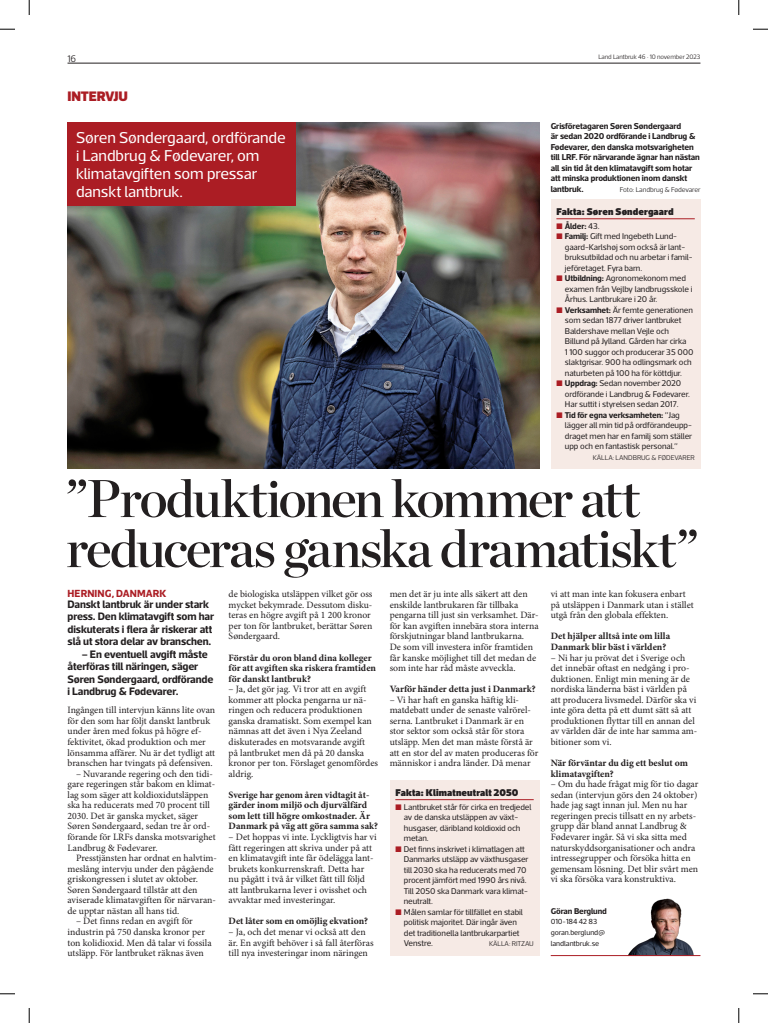
<style>
.page{position:relative;width:768px;height:1023px;background:#fff}
.page>*{position:absolute;margin:0;border:0;box-sizing:border-box;transform-origin:0 0}
.Rubrik_serif{font:53px/50px "Chronicle Display Semi";letter-spacing:-.04em;color:#231f20}
.Stor_ingress_vit{font:16px/18px "Acto";letter-spacing:-.01em;color:#fff}
.Vinjett{font:900 14px "Acto";letter-spacing:-.015em;color:#ab1d24}
.Ingress{font:700 11px/12.5px "Acto";letter-spacing:-.01em;color:#231f20}
.Ingress_indrag{font:700 11px/12.5px "Acto";letter-spacing:-.01em;color:#231f20}
.Ort{font:700 10.5px "Acto";letter-spacing:.01em;color:#ab1d24}
.Fakta_rubrik_linje{font:900 10px "Acto";letter-spacing:.01em;color:#231f20}
.Bröd_ojämn_ui{font:9.7px/10.5px "Minion Pro";color:#231f20}
.Bröd_ojämn{font:9.7px/10.5px "Minion Pro";color:#231f20}
.Fråga{font:700 9.7px/10.5px "Minion Pro";color:#231f20}
.t1{font:300 9.7px "Acto";color:#231f20}
.Bildtext{font:700 8.7px/10.5px "Acto";letter-spacing:-.01em;color:#231f20}
.t2{font:8.5px/10.5px "Acto";letter-spacing:-.01em;color:#231f20}
.Byline_namn{font:700 8.5px "Acto";letter-spacing:-.01em;color:#231f20}
.Byline_kontakt{font:7.5px/10.5px "Acto";letter-spacing:-.01em;color:#231f20}
.Byline_namn-2{font:7.5px "Acto";letter-spacing:-.005em;color:#231f20}
.Foto{font:300 7px "Acto";letter-spacing:-.01em;color:#231f20}
.Bildtext-2{font:300 7px "Acto";letter-spacing:-.01em;color:#231f20}
.t3{font:300 6.5px "Acto";letter-spacing:-.01em;color:#231f20}
.s1{color:#ab1d24}
.s2{font-weight:400}
.s3{font-weight:700}
</style>
<div class="page">
<hr style="left:67px;top:63px;width:633px;height:1px;background:#231f20">
<div style="left:550px;top:199px;width:150px;height:270px;background:#f6eae5"></div>
<hr style="left:556px;top:218px;width:138px;height:1px;background:#ab1d24">
<img style="left:67px;top:122px;width:472px;height:347px">
<div style="left:389px;top:780px;width:150px;height:175px;background:#f6eae5"></div>
<hr style="left:395px;top:798px;width:138px;height:1px;background:#ab1d24">
<div style="left:67px;top:122px;width:229px;height:83px;background:#ab1d24"></div>
<img style="left:628px;top:898px;width:64px;height:56px">
<hr style="left:550px;top:954px;width:150px;height:1px;background:#ab1d24">
<svg style="left:0;top:29px;width:15px;height:1px"></svg>
<svg style="left:753px;top:29px;width:14px;height:1px"></svg>
<svg style="left:0;top:993px;width:15px;height:1px"></svg>
<svg style="left:753px;top:993px;width:14px;height:1px"></svg>
<svg style="left:29px;top:0;width:1px;height:15px"></svg>
<svg style="left:29px;top:1008px;width:1px;height:14px"></svg>
<svg style="left:738px;top:0;width:1px;height:15px"></svg>
<svg style="left:738px;top:1008px;width:1px;height:14px"></svg>
<p class="t1" style="left:67px;top:53px;width:10px">16</p>
<p class="t3" style="left:598px;top:53px;width:103px">Land Lantbruk 46 · 10 november 2023</p>
<p class="Vinjett" style="left:67px;top:88px;width:62px">INTERVJU</p>
<p class="Stor_ingress_vit" style="left:76px;top:128px;width:211px">Søren Søndergaard, ordförande i Landbrug &amp; Fødevarer, om klimatavgiften som pressar danskt lantbruk.</p>
<p class="Bildtext" style="left:550px;top:120px;width:151px">Grisföretagaren Søren Søndergaard<br>är sedan 2020 ordförande i Landbrug &amp; Fødevarer, den danska motsvarigheten till LRF. För närvarande ägnar han nästan all sin tid åt den klimatavgift som hotar att minska produktionen inom danskt lantbruk.</p>
<p class="Bildtext-2" style="left:619px;top:185px;width:82px">Foto: Landbrug &amp; Fødevarer</p>
<p class="Fakta_rubrik_linje" style="left:556px;top:206px;width:119px">Fakta: Søren Søndergaard</p>
<p class="Byline_namn" style="left:556px;top:221px;width:45px"><span class="s1">■</span> Ålder: <span class="s2">43.</span></p>
<p class="t2" style="left:564px;top:231px;width:129px;text-indent:-9px"><span class="s1">■</span> <span class="s3">Familj:</span> Gift med Ingebeth Lund&shy;gaard-Karlshøj som också är lant&shy;bruksutbildad och nu arbetar i famil&shy;jeföretaget. Fyra barn.</p>
<p class="t2" style="left:564px;top:273px;width:129px;text-indent:-9px"><span class="s1">■</span> <span class="s3">Utbildning:</span> Agronomekonom med examen från Vejlby landbrugsskole i<br>Århus. Lantbrukare i 20 år.</p>
<p class="t2" style="left:564px;top:304px;width:130px;text-indent:-9px"><span class="s1">■</span> <span class="s3">Verksamhet:</span> Är femte generationen som sedan 1877 driver lantbruket Baldershave mellan Vejle och Billund på Jylland. Gården har cirka<br>1 100 suggor och producerar 35 000 slaktgrisar. 900 ha odlingsmark och naturbeten på 100 ha för köttdjur.</p>
<p class="t2" style="left:564px;top:378px;width:126px;text-indent:-9px"><span class="s1">■</span> <span class="s3">Uppdrag:</span> Sedan november 2020 ordförande i Landbrug &amp; Fødevarer.<br>Har suttit i styrelsen sedan 2017.</p>
<p class="t2" style="left:564px;top:409px;width:129px;text-indent:-9px"><span class="s1">■</span> <span class="s3">Tid för egna verksamheten:</span> ”Jag lägger all min tid på ordförandeupp&shy;draget men har en familj som ställer upp och en fantastisk personal.”</p>
<p class="Foto" style="left:592px;top:453px;width:103px">KÄLLA: LANDBRUG &amp; FØDEVARER</p>
<p class="Rubrik_serif" style="left:66px;top:469px;width:634px">”Produktionen kommer att reduceras ganska dramatiskt”</p>
<p class="Ort" style="left:67px;top:587px;width:100px">HERNING, DANMARK</p>
<p class="Ingress" style="left:67px;top:597px;width:148px">Danskt lantbruk är under stark press. Den klimatavgift som har diskuterats i flera år riskerar att slå ut stora delar av branschen.</p>
<p class="Ingress_indrag" style="left:67px;top:647px;width:147px;text-indent:14px">– En eventuell avgift måste återföras till näringen, säger<br>Søren Søndergaard, ordförande i Landbrug &amp; Fødevarer.</p>
<p class="Bröd_ojämn_ui" style="left:67px;top:705px;width:149px">Ingången till intervjun känns lite ovan för den som har följt danskt lantbruk under åren med fokus på högre ef&shy;fektivitet, ökad produktion och mer lönsamma affärer. Nu är det tydligt att branschen har tvingats på defensiven.</p>
<p class="Bröd_ojämn" style="left:67px;top:768px;width:149px;text-indent:9px">– Nuvarande regering och den tidi&shy;gare regeringen står bakom en klimat&shy;lag som säger att koldioxidutsläppen ska ha reducerats med 70 procent till 2030. Det är ganska mycket, säger Søren Søndergaard, sedan tre år ord&shy;förande för LRFs danska motsvarighet Landbrug &amp; Fødevarer.</p>
<p class="Bröd_ojämn" style="left:67px;top:852px;width:151px;text-indent:9px">Presstjänsten har ordnat en halvtim&shy;meslång intervju under den pågående griskongressen i slutet av oktober.<br>Søren Søndergaard tillstår att den aviserade klimatavgiften för närvaran&shy;de upptar nästan all hans tid.</p>
<p class="Bröd_ojämn" style="left:67px;top:916px;width:145px;text-indent:9px">– Det finns redan en avgift för industrin på 750 danska kronor per ton kolidioxid. Men då talar vi fossila utsläpp. För lantbruket räknas även</p>
<p class="Bröd_ojämn" style="left:228px;top:589px;width:145px">de biologiska utsläppen vilket gör oss mycket bekymrade. Dessutom disku&shy;teras en högre avgift på 1 200 kronor per ton för lantbruket, berättar Søren<br>Søndergaard.</p>
<p class="Fråga" style="left:228px;top:652px;width:149px">Förstår du oron bland dina kolleger för att avgiften ska riskera framtiden för danskt lantbruk?</p>
<p class="Bröd_ojämn_ui" style="left:228px;top:684px;width:151px">– Ja, det gör jag. Vi tror att en avgift kommer att plocka pengarna ur nä&shy;ringen och reducera produktionen ganska dramatiskt. Som exempel kan nämnas att det även i Nya Zeeland diskuterades en motsvarande avgift<br>på lantbruket men då på 20 danska kronor per ton. Förslaget genomfördes aldrig.</p>
<p class="Fråga" style="left:228px;top:789px;width:151px">Sverige har genom åren vidtagit åt&shy;gärder inom miljö och djurvälfärd som lett till högre omkostnader. Är Danmark på väg att göra samma sak?</p>
<p class="Bröd_ojämn_ui" style="left:228px;top:831px;width:149px">– Det hoppas vi inte. Lyckligtvis har vi fått regeringen att skriva under på att en klimatavgift inte får ödelägga lant&shy;brukets konkurrenskraft. Detta har nu pågått i två år vilket fått till följd att lantbrukarna lever i ovisshet och avvaktar med investeringar.</p>
<p class="Fråga" style="left:228px;top:916px;width:141px">Det låter som en omöjlig ekvation?</p>
<p class="Bröd_ojämn_ui" style="left:228px;top:926px;width:146px">– Ja, och det menar vi också att den är. En avgift behöver i så fall återföras till nya investeringar inom näringen</p>
<p class="Bröd_ojämn_ui" style="left:389px;top:589px;width:150px">men det är ju inte alls säkert att den enskilde lantbrukaren får tillbaka pengarna till just sin verksamhet. Där&shy;för kan avgiften innebära stora interna förskjutningar bland lantbrukarna.<br>De som vill investera inför framtiden får kanske möjlighet till det medan de som inte har råd måste avveckla.</p>
<p class="Fråga" style="left:389px;top:684px;width:147px">Varför händer detta just i Danmark?</p>
<p class="Bröd_ojämn_ui" style="left:389px;top:694px;width:150px">– Vi har haft en ganska häftig kli&shy;matdebatt under de senaste valrörel&shy;serna. Lantbruket i Danmark är en stor sektor som också står för stora utsläpp. Men det man måste förstå är att en stor del av maten produceras för människor i andra länder. Då menar</p>
<p class="Fakta_rubrik_linje" style="left:395px;top:786px;width:124px">Fakta: Klimatneutralt 2050</p>
<p class="t2" style="left:403px;top:801px;width:129px;text-indent:-9px"><span class="s1">■</span> Lantbruket står för cirka en tredjedel av de danska utsläppen av växt&shy;husgaser, däribland koldioxid och metan.</p>
<p class="t2" style="left:403px;top:843px;width:126px;text-indent:-9px"><span class="s1">■</span> Det finns inskrivet i klimatlagen att<br>Danmarks utsläpp av växthusgaser till 2030 ska ha reducerats med 70 procent jämfört med 1990 års nivå.<br>Till 2050 ska Danmark vara klimat&shy;neutralt.</p>
<p class="t2" style="left:403px;top:906px;width:121px;text-indent:-9px"><span class="s1">■</span> Målen samlar för tillfället en stabil politisk majoritet. Där ingår även det traditionella lantbrukarpartiet<br>Venstre.</p>
<p class="Foto" style="left:488px;top:939px;width:46px">KÄLLA: RITZAU</p>
<p class="Bröd_ojämn_ui" style="left:550px;top:589px;width:144px">vi att man inte kan fokusera enbart på utsläppen i Danmark utan i stället utgå från den globala effekten.</p>
<p class="Fråga" style="left:550px;top:631px;width:121px">Det hjälper alltså inte om lilla<br>Danmark blir bäst i världen?</p>
<p class="Bröd_ojämn_ui" style="left:550px;top:652px;width:148px">– Ni har ju prövat det i Sverige och det innebär oftast en nedgång i pro&shy;duktionen. Enligt min mening är de nordiska länderna bäst i världen på att producera livsmedel. Därför ska vi inte göra detta på ett dumt sätt så att produktionen flyttar till en annan del av världen där de inte har samma am&shy;bitioner som vi.</p>
<p class="Fråga" style="left:550px;top:758px;width:139px">När förväntar du dig ett beslut om klimatavgiften?</p>
<p class="Bröd_ojämn_ui" style="left:550px;top:779px;width:149px">– Om du hade frågat mig för tio dagar sedan (intervjun görs den 24 oktober) hade jag sagt innan jul. Men nu har regeringen precis tillsatt en ny arbets&shy;grupp där bland annat Landbrug &amp; Fødevarer ingår. Så vi ska sitta med naturskyddsorganisationer och andra intressegrupper och försöka hitta en gemensam lösning. Det blir svårt men vi ska försöka vara konstruktiva.</p>
<p class="Byline_namn" style="left:550px;top:905px;width:58px">Göran Berglund</p>
<p class="Byline_namn-2" style="left:550px;top:917px;width:48px">010-184 42 83</p>
<p class="Byline_kontakt" style="left:550px;top:926px;width:56px">goran.berglund@ landlantbruk.se</p>
</div>
